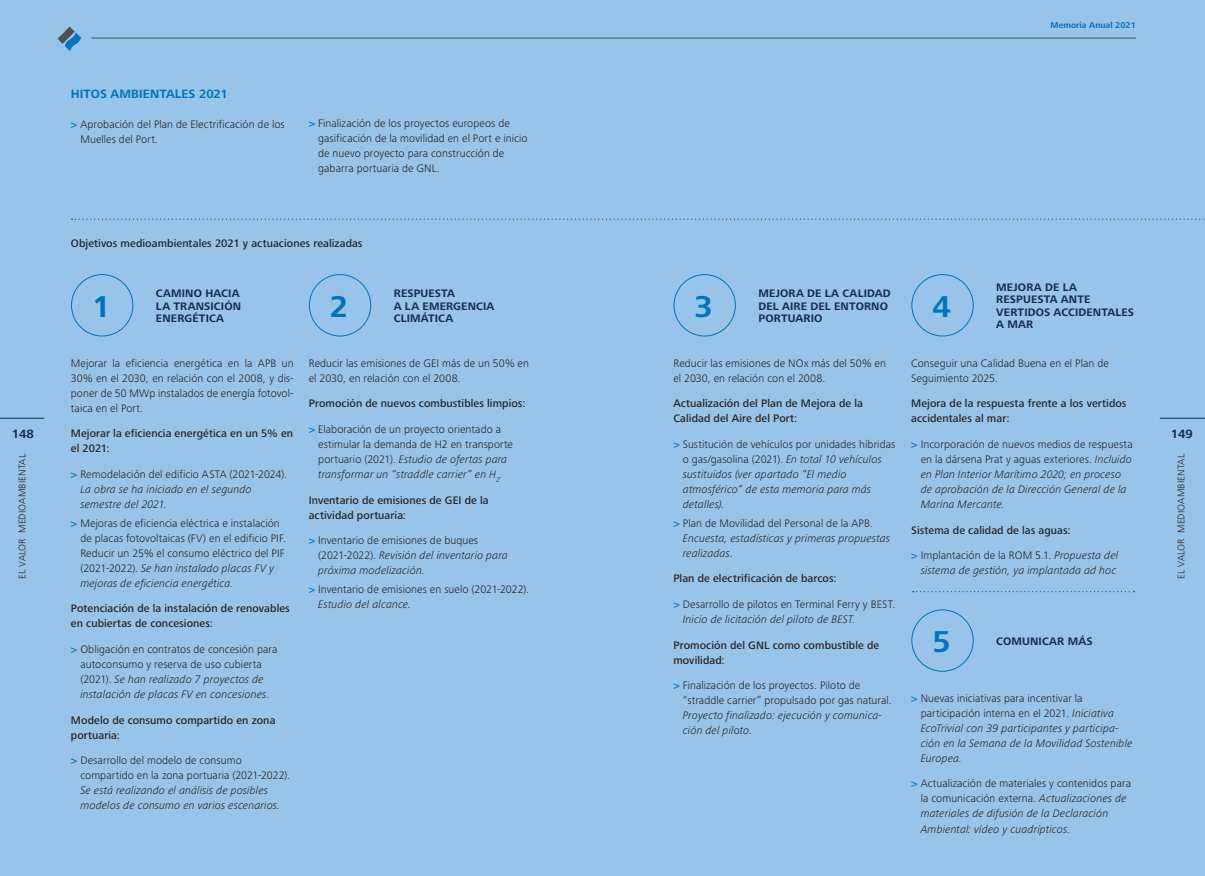
<style>
.page{position:relative;width:1205px;height:876px;background:#fff}
.page>*{position:absolute;margin:0;border:0;box-sizing:border-box;transform-origin:0 0}
.t1{font:700 31.25px "Frutiger Next Pro";color:#0074bc}
.t2{font:700 12.5px "Frutiger Next Pro";letter-spacing:.005em;color:#0074bc}
.t3{font:700 12.5px "Frutiger Next Pro";color:#162b52}
.t4{font:300 11.25px/15px "Frutiger Next Pro";letter-spacing:.01em;color:#231f20}
.t5{font:italic 300 11.25px/15px "Frutiger Next Pro";letter-spacing:.01em;color:#231f20}
.t6{font:500 11.25px/15px "Frutiger Next Pro";letter-spacing:.01em;color:#231f20}
.t7{font:700 11.25px/12.5px "Frutiger Next Pro";letter-spacing:.015em;color:#162b52}
.t8{font:300 10px "Frutiger Next Pro";letter-spacing:.015em;color:#231f20}
.t9{font:700 8.75px "Frutiger Next Pro";color:#0074bc}
.s1{font-weight:500;color:#0074bc}
.s2{font-weight:500;font-style:normal;color:#0074bc}
.s3{font-style:normal}
.s4{font-style:italic}
</style>
<div class="page">
<div style="left:0;top:0;width:1205px;height:875px;background:#98c4e9"></div>
<svg style="left:58px;top:27px;width:23px;height:24px"></svg>
<hr style="left:91px;top:38px;width:1045px;height:1px;background:#465354">
<hr style="left:0;top:418px;width:44px;height:1px;background:#162b52">
<hr style="left:1160px;top:418px;width:45px;height:1px;background:#162b52">
<svg style="left:71px;top:218px;width:1134px;height:2px"></svg>
<div style="left:71px;top:274px;width:62px;height:62px;border:1px solid #0074bc;border-radius:50%"></div>
<div style="left:309px;top:274px;width:62px;height:62px;border:1px solid #0074bc;border-radius:50%"></div>
<div style="left:674px;top:274px;width:62px;height:62px;border:1px solid #0074bc;border-radius:50%"></div>
<div style="left:911px;top:274px;width:62px;height:62px;border:1px solid #0074bc;border-radius:50%"></div>
<div style="left:911px;top:609px;width:62px;height:62px;border:1px solid #0074bc;border-radius:50%"></div>
<svg style="left:913px;top:591px;width:221px;height:1px"></svg>
<p class="t2" style="left:71px;top:86px;width:158px">HITOS AMBIENTALES 2021</p>
<p class="t4" style="left:80px;top:116px;width:206px;text-indent:-9px"><span class="s1">&gt;</span> Aprobación del Plan de Electrificación de los<br>Muelles del Port.</p>
<p class="t4" style="left:318px;top:116px;width:211px;text-indent:-9px"><span class="s1">&gt;</span> Finalización de los proyectos europeos de gasificación de la movilidad en el Port e inicio de nuevo proyecto para construcción de gabarra portuaria de GNL.</p>
<p class="t6" style="left:71px;top:236px;width:293px">Objetivos medioambientales 2021 y actuaciones realizadas</p>
<h1 class="t1" style="left:92px;top:288px;width:20px">1</h1>
<p class="t7" style="left:156px;top:287px;width:87px">CAMINO HACIA<br>LA TRANSICIÓN<br>ENERGÉTICA</p>
<h1 class="t1" style="left:330px;top:288px;width:20px">2</h1>
<p class="t7" style="left:394px;top:287px;width:102px">RESPUESTA<br>A LA EMERGENCIA<br>CLIMÁTICA</p>
<p class="t9" style="left:1050px;top:21px;width:87px">Memoria Anual 2021</p>
<p class="t7" style="left:758px;top:287px;width:134px">MEJORA DE LA CALIDAD<br>DEL AIRE DEL ENTORNO<br>PORTUARIO</p>
<p class="t7" style="left:996px;top:281px;width:139px">MEJORA DE LA<br>RESPUESTA ANTE<br>VERTIDOS ACCIDENTALES<br>A MAR</p>
<h1 class="t1" style="left:694px;top:288px;width:20px">3</h1>
<h1 class="t1" style="left:932px;top:288px;width:20px">4</h1>
<p class="t4" style="left:71px;top:355px;width:224px;text-align:justify">Mejorar la eficiencia energética en la APB un 30% en el 2030, en relación con el 2008, y dis&shy;poner de 50 MWp instalados de energía fotovol&shy;taica en el Port.</p>
<p class="t6" style="left:71px;top:426px;width:224px">Mejorar la eficiencia energética en un 5% en el 2021:</p>
<p class="t5" style="left:80px;top:466px;width:208px;text-indent:-9px"><span class="s2">&gt;</span> <span class="s3">Remodelación del edificio ASTA (2021-2024).<br></span>La obra se ha iniciado en el segundo semestre del 2021.</p>
<p class="t4" style="left:80px;top:515px;width:207px;text-indent:-9px"><span class="s1">&gt;</span> Mejoras de eficiencia eléctrica e instalación de placas fotovoltaicas (FV) en el edificio PIF.<br>Reducir un 25% el consumo eléctrico del PIF (2021-2022). <span class="s4">Se han instalado placas FV y mejoras de eficiencia energética.</span></p>
<p class="t6" style="left:71px;top:600px;width:220px">Potenciación de la instalación de renovables en cubiertas de concesiones:</p>
<p class="t4" style="left:71px;top:641px;width:208px;text-align:center"><span class="s1">&gt;</span> Obligación en contratos de concesión para autoconsumo y reserva de uso cubierta (2021). <span class="s4">Se han realizado 7 proyectos de instalación de placas FV en concesiones.</span></p>
<p class="t6" style="left:71px;top:712px;width:206px">Modelo de consumo compartido en zona portuaria:</p>
<p class="t4" style="left:80px;top:752px;width:211px;text-indent:-9px"><span class="s1">&gt;</span> Desarrollo del modelo de consumo compartido en la zona portuaria (2021-2022).</p>
<p class="t5" style="left:80px;top:782px;width:201px">Se está realizando el análisis de posibles modelos de consumo en varios escenarios.</p>
<p class="t4" style="left:911px;top:355px;width:199px">Conseguir una Calidad Buena en el Plan de<br>Seguimiento 2025.</p>
<p class="t6" style="left:911px;top:396px;width:217px">Mejora de la respuesta frente a los vertidos accidentales al mar:</p>
<p class="t5" style="left:921px;top:436px;width:213px;text-indent:-9px"><span class="s2">&gt;</span> <span class="s3">Incorporación de nuevos medios de respuesta en la dársena Prat y aguas exteriores.</span> Incluido en Plan Interior Marítimo 2020; en proceso de aprobación de la Dirección General de la Marina Mercante.</p>
<p class="t6" style="left:911px;top:522px;width:161px">Sistema de calidad de las aguas:</p>
<p class="t5" style="left:911px;top:547px;width:209px;text-align:right"><span class="s2">&gt;</span> <span class="s3">Implantación de la ROM 5.1.</span> Propuesta del sistema de gestión, ya implantada ad hoc</p>
<p class="t4" style="left:673px;top:355px;width:214px">Reducir las emisiones de NOx más del 50% en el 2030, en relación con el 2008.</p>
<p class="t6" style="left:673px;top:396px;width:191px">Actualización del Plan de Mejora de la<br>Calidad del Aire del Port:</p>
<p class="t5" style="left:683px;top:436px;width:214px;text-indent:-9px"><span class="s2">&gt;</span> <span class="s3">Sustitución de vehículos por unidades híbridas o gas/gasolina (2021).</span> En total 10 vehículos sustituidos (ver apartado “El medio atmosférico” de esta memoria para más detalles).</p>
<p class="t5" style="left:683px;top:515px;width:209px;text-indent:-9px"><span class="s2">&gt;</span> <span class="s3">Plan de Movilidad del Personal de la APB.<br></span>Encuesta, estadísticas y primeras propuestas realizadas.</p>
<p class="t6" style="left:673px;top:570px;width:165px">Plan de electrificación de barcos:</p>
<p class="t4" style="left:683px;top:596px;width:214px;text-indent:-9px"><span class="s1">&gt;</span> Desarrollo de pilotos en Terminal Ferry y BEST.<br><span class="s4">Inicio de licitación del piloto de BEST.</span></p>
<p class="t6" style="left:673px;top:637px;width:207px">Promoción del GNL como combustible de movilidad:</p>
<p class="t4" style="left:683px;top:677px;width:210px;text-indent:-9px"><span class="s1">&gt;</span> Finalización de los proyectos. Piloto de “straddle carrier” propulsado por gas natural.</p>
<p class="t5" style="left:683px;top:707px;width:201px">Proyecto finalizado: ejecución y comunica&shy;ción del pil<span class="s3">o</span>to.</p>
<p class="t4" style="left:309px;top:355px;width:222px">Reducir las emisiones de GEI más de un 50% en el 2030, en relación con el 2008.</p>
<p class="t6" style="left:309px;top:396px;width:218px">Promoción de nuevos combustibles limpios:</p>
<p class="t4" style="left:318px;top:421px;width:196px;text-indent:-9px"><span class="s1">&gt;</span> Elaboración de un proyecto orientado a estimular la demanda de H2 en transporte portuario (2021). <span class="s4">Estudio de ofertas para transformar un “straddle carrier” en H</span><sub>2</sub><span class="s4">.</span></p>
<p class="t6" style="left:309px;top:492px;width:181px">Inventario de emisiones de GEI de la actividad portuaria:</p>
<p class="t5" style="left:318px;top:533px;width:191px;text-indent:-9px"><span class="s2">&gt;</span> <span class="s3">Inventario de emisiones de buques (2021-2022).</span> Revisión del inventario para próxima modelización.</p>
<p class="t4" style="left:318px;top:581px;width:213px;text-indent:-9px"><span class="s1">&gt;</span> Inventario de emisiones en suelo (2021-2022).<br><span class="s4">Estudio del alcance.</span></p>
<p class="t3" style="left:12px;top:426px;width:24px">148</p>
<p class="t3" style="left:1171px;top:426px;width:24px">149</p>
<p class="t8" style="left:1175px;top:578px;width:126px;rotate:-90deg">EL VALOR MEDIOAMBIENTAL</p>
<p class="t8" style="left:16px;top:578px;width:126px;rotate:-90deg">EL VALOR MEDIOAMBIENTAL</p>
<h1 class="t1" style="left:932px;top:623px;width:20px">5</h1>
<p class="t7" style="left:996px;top:634px;width:98px">COMUNICAR MÁS</p>
<p class="t5" style="left:921px;top:690px;width:213px;text-indent:-9px"><span class="s2">&gt;</span> <span class="s3">Nuevas iniciativas para incentivar la participación interna en el 2021.</span> Iniciativa EcoTrivial con 39 participantes y participa&shy;ción en la Semana de la Movilidad Sostenible Europea.</p>
<p class="t5" style="left:921px;top:776px;width:212px;text-indent:-9px"><span class="s2">&gt;</span> <span class="s3">Actualización de materiales y contenidos para la comunicación externa.</span> Actualizaciones de materiales de difusión de la Declaración Ambiental: vídeo y cuadrípticos.</p>
</div>
